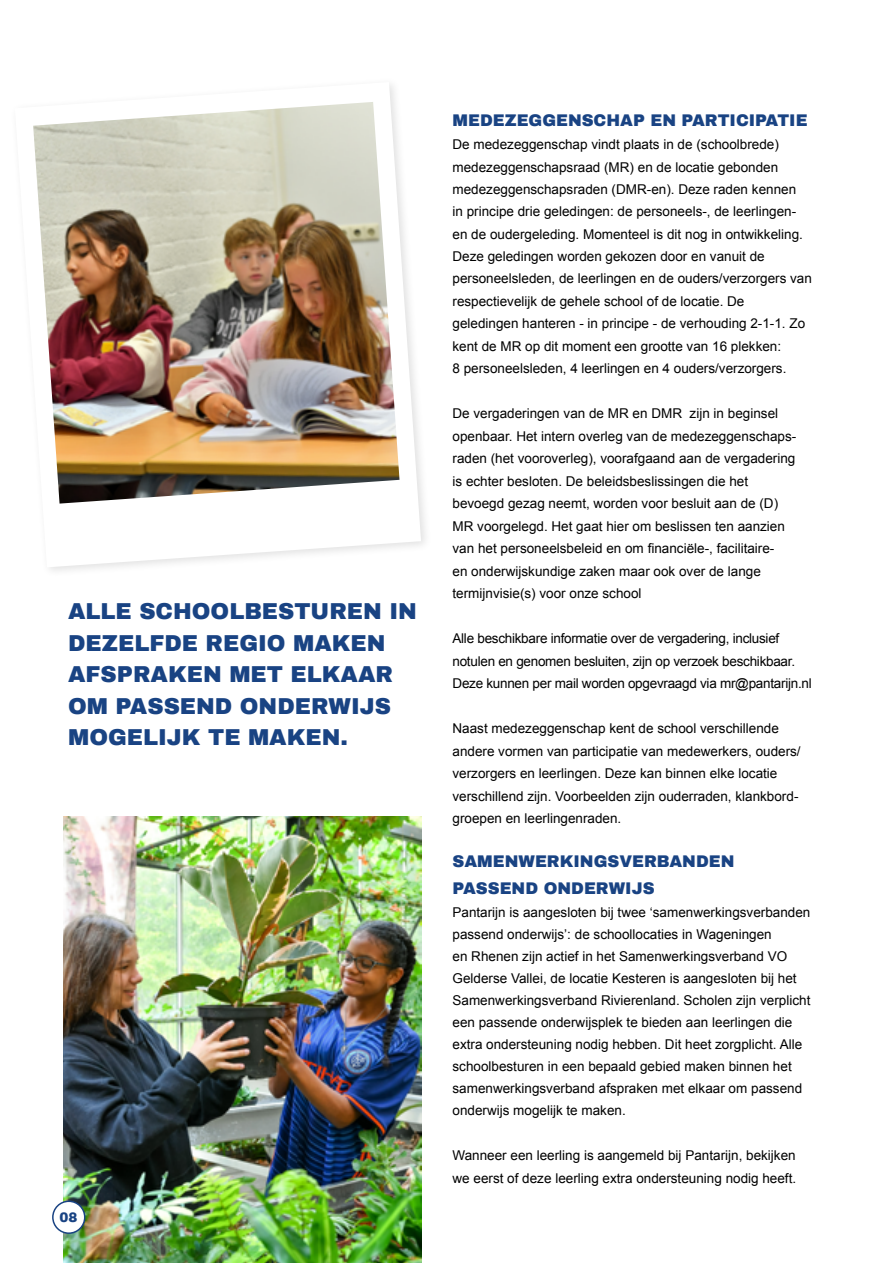
<style>
.page{position:relative;width:893px;height:1263px;background:#fff}
.page>*{position:absolute;margin:0;border:0;box-sizing:border-box;transform-origin:0 0}
.subkoppen{font:900 22.5px/31.5px "Archivo";color:#194383}
.platte_tekst{font:900 16.5px/26.8px "Archivo";color:#194383}
.platte_tekst-2{font:13.5px/22.5px "Arial";color:#000}
.platte_tekst-3{font:13.5px/22.5px "Arial";letter-spacing:-.02em;color:#000}
.t1{font:900 13.5px "Archivo";color:#194383}
</style>
<div class="page">
<svg style="left:58px;top:85px;width:363px;height:482px"></svg>
<img style="left:33px;top:102px;width:366px;height:402px">
<img style="left:64px;top:816px;width:357px;height:447px">
<div style="left:53px;top:1201px;width:32px;height:32px;background:#fff;border-radius:50%"></div>
<div style="left:52px;top:1200px;width:33px;height:34px;border:2px solid #194383;border-radius:50%"></div>
<p class="subkoppen" style="left:68px;top:596px;width:350px">ALLE SCHOOLBESTUREN IN<br>DEZELFDE REGIO MAKEN<br>AFSPRAKEN MET ELKAAR<br>OM PASSEND ONDERWIJS<br>MOGELIJK TE MAKEN.</p>
<p class="t1" style="left:60px;top:1209px;width:20px">08</p>
<p class="platte_tekst" style="left:452px;top:106px;width:357px">MEDEZEGGENSCHAP EN PARTICIPATIE</p>
<p class="platte_tekst-2" style="left:452px;top:133px;width:361px">De medezeggenschap vindt plaats in de (schoolbrede) medezeggenschapsraad (MR) en de locatie gebonden medezeggenschapsraden (DMR-en). Deze raden kennen<br>in principe drie geledingen: de personeels-, de leerlingen&shy;en de oudergeleding. Momenteel is dit nog in ontwikkeling.<br>Deze geledingen worden gekozen door en vanuit de personeelsleden, de leerlingen en de ouders/verzorgers van respectievelijk de gehele school of de locatie. De geledingen hanteren - in principe - de verhouding 2-1-1. Zo kent de MR op dit moment een grootte van 16 plekken:<br>8 personeelsleden, 4 leerlingen en 4 ouders/verzorgers.</p>
<p class="platte_tekst-2" style="left:452px;top:402px;width:345px">De vergaderingen van de MR en DMR zijn in beginsel openbaar. Het intern overleg van de medezeggenschaps&shy;raden (het vooroverleg), voorafgaand aan de vergadering is echter besloten. De beleidsbeslissingen die het bevoegd gezag neemt, worden voor besluit aan de (D)<br>MR voorgelegd. Het gaat hier om beslissen ten aanzien van het personeelsbeleid en om financiële-, facilitaire-<br>en onderwijskundige zaken maar ook over de lange termijnvisie(s) voor onze school</p>
<p class="platte_tekst-3" style="left:452px;top:627px;width:361px">Alle beschikbare informatie over de vergadering, inclusief notulen en genomen besluiten, zijn op verzoek beschikbaar.<br>Deze kunnen per mail worden opgevraagd via mr@pantarijn.nl</p>
<p class="platte_tekst-2" style="left:452px;top:717px;width:350px">Naast medezeggenschap kent de school verschillende andere vormen van participatie van medewerkers, ouders/ verzorgers en leerlingen. Deze kan binnen elke locatie verschillend zijn. Voorbeelden zijn ouderraden, klankbord&shy;groepen en leerlingenraden.</p>
<p class="platte_tekst" style="left:452px;top:847px;width:284px">SAMENWERKINGSVERBANDEN<br>PASSEND ONDERWIJS</p>
<p class="platte_tekst-2" style="left:452px;top:901px;width:359px;line-height:22px">Pantarijn is aangesloten bij twee ‘samenwerkingsverbanden passend onderwijs’: de schoollocaties in Wageningen<br>en Rhenen zijn actief in het Samenwerkingsverband VO Gelderse Vallei, de locatie Kesteren is aangesloten bij het Samenwerkingsverband Rivierenland. Scholen zijn verplicht een passende onderwijsplek te bieden aan leerlingen die extra ondersteuning nodig hebben. Dit heet zorgplicht. Alle schoolbesturen in een bepaald gebied maken binnen het samenwerkingsverband afspraken met elkaar om passend onderwijs mogelijk te maken.</p>
<p class="platte_tekst-2" style="left:452px;top:1144px;width:345px">Wanneer een leerling is aangemeld bij Pantarijn, bekijken we eerst of deze leerling extra ondersteuning nodig heeft.</p>
</div>
